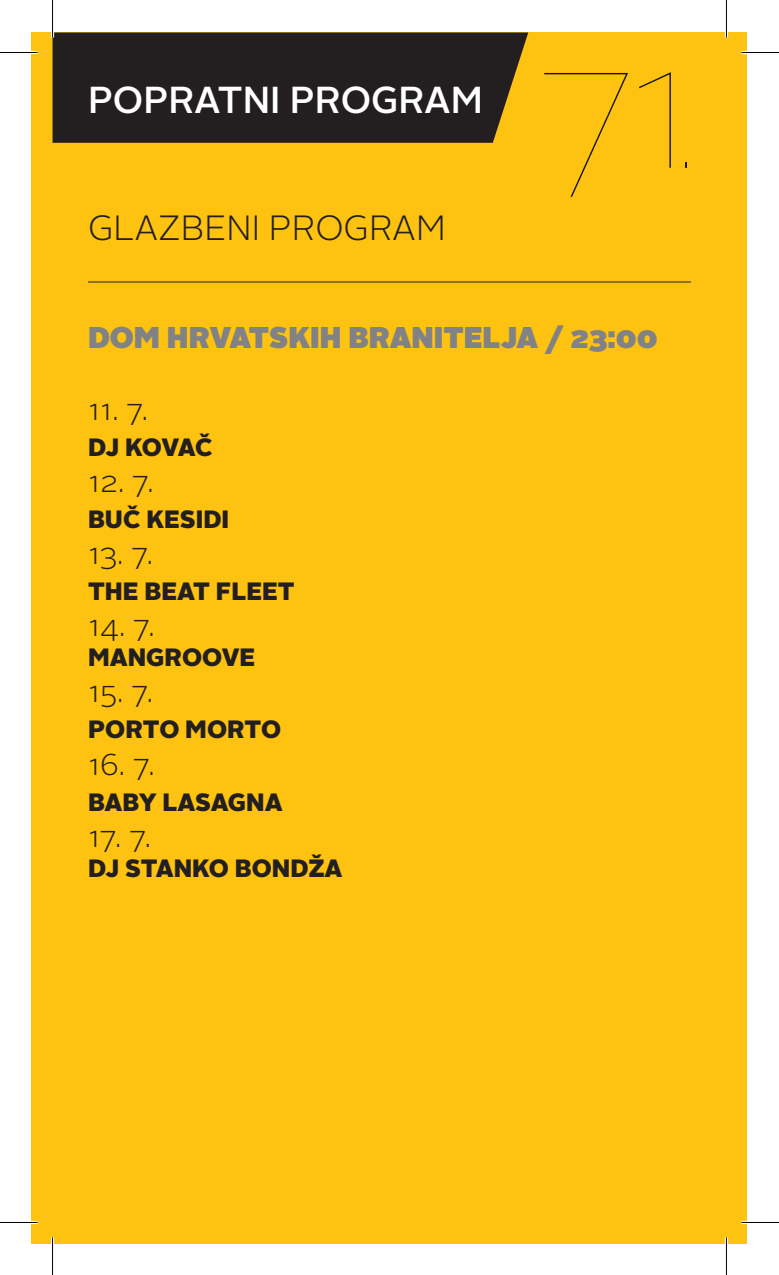
<style>
.page{position:relative;width:779px;height:1275px;background:#fff}
.page>*{position:absolute;margin:0;border:0;box-sizing:border-box;transform-origin:0 0}
.t1{font:500 37.5px "Alright Sans";color:#fff}
.t2{font:300 35px "Alright Sans";color:#231f20}
.t3{font:300 30px "Alright Sans";letter-spacing:-.005em;color:#231f20}
.t4{font:900 30px "Alright Sans";color:#808285}
.t5{font:900 25px "Alright Sans";color:#231f20}
</style>
<div class="page">
<div style="left:31px;top:32px;width:715px;height:1211px;background:#fec210"></div>
<hr style="left:88px;top:281px;width:602px;height:1px;background:#231f20">
<div style="left:52px;top:32px;width:476px;height:111px;background:#231f20"></div>
<svg style="left:544px;top:72px;width:143px;height:126px"></svg>
<hr style="left:0;top:51px;width:38px;height:3px;background:#fff">
<hr style="left:741px;top:51px;width:37px;height:3px;background:#fff">
<hr style="left:0;top:1220px;width:38px;height:3px;background:#fff">
<hr style="left:741px;top:1220px;width:37px;height:3px;background:#fff">
<hr style="left:51px;top:0;width:3px;height:38px;background:#fff">
<hr style="left:51px;top:1237px;width:3px;height:37px;background:#fff">
<hr style="left:724px;top:0;width:3px;height:38px;background:#fff">
<hr style="left:724px;top:1237px;width:3px;height:37px;background:#fff">
<hr style="left:0;top:52px;width:38px;height:1px;background:#000">
<hr style="left:741px;top:52px;width:37px;height:1px;background:#000">
<hr style="left:0;top:1221px;width:38px;height:1px;background:#000">
<hr style="left:741px;top:1221px;width:37px;height:1px;background:#000">
<hr style="left:52px;top:0;width:1px;height:38px;background:#000">
<hr style="left:52px;top:1237px;width:1px;height:37px;background:#000">
<hr style="left:725px;top:0;width:1px;height:38px;background:#000">
<hr style="left:725px;top:1237px;width:1px;height:37px;background:#000">
<p class="t1" style="left:88px;top:74px;width:396px">POPRATNI PROGRAM</p>
<p class="t2" style="left:88px;top:204px;width:359px">GLAZBENI PROGRAM</p>
<p class="t4" style="left:88px;top:316px;width:571px">DOM HRVATSKIH BRANITELJA / 23:00</p>
<p class="t3" style="left:88px;top:389px;width:61px">11. 7.</p>
<p class="t5" style="left:88px;top:429px;width:126px">DJ KOVAČ</p>
<p class="t3" style="left:88px;top:461px;width:67px">12. 7.</p>
<p class="t5" style="left:88px;top:501px;width:143px">BUČ KESIDI</p>
<p class="t3" style="left:88px;top:533px;width:66px">13. 7.</p>
<p class="t5" style="left:88px;top:573px;width:208px">THE BEAT FLEET</p>
<p class="t3" style="left:88px;top:605px;width:68px">14. 7.</p>
<p class="t5" style="left:88px;top:639px;width:169px">MANGROOVE</p>
<p class="t3" style="left:88px;top:671px;width:66px">15. 7.</p>
<p class="t5" style="left:88px;top:711px;width:195px">PORTO MORTO</p>
<p class="t3" style="left:88px;top:743px;width:68px">16. 7.</p>
<p class="t5" style="left:88px;top:783px;width:196px">BABY LASAGNA</p>
<p class="t3" style="left:88px;top:815px;width:64px">17. 7.</p>
<p class="t5" style="left:88px;top:849px;width:256px">DJ STANKO BONDŽA</p>
</div>
